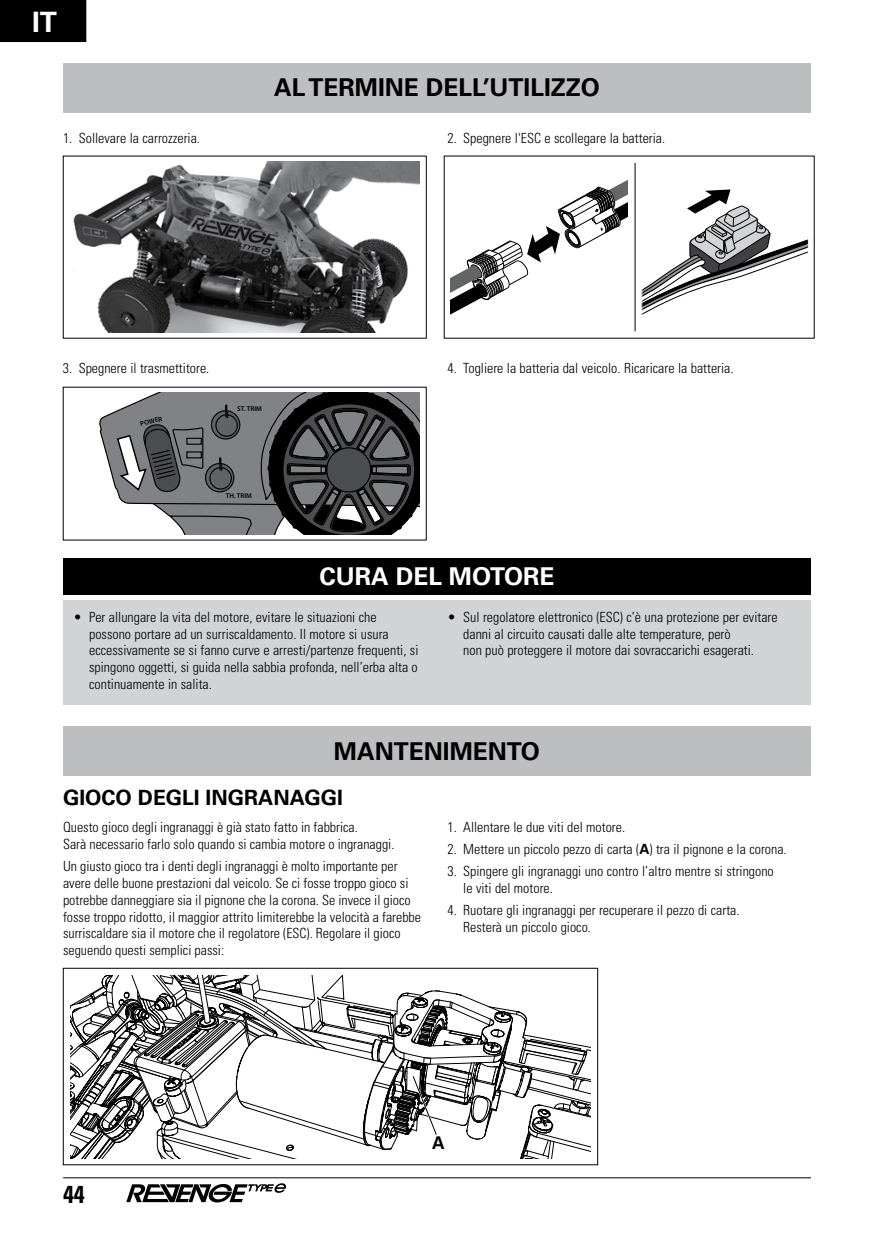
<style>
.page{position:relative;width:874px;height:1241px;background:#fff}
.page>*{position:absolute;margin:0;border:0;box-sizing:border-box;transform-origin:0 0}
.t1{font:700 28px "Univers LT Std";color:#fff}
.t2{font:700 24.5px "Univers LT Std";color:#000}
.t3{font:700 24.5px "Univers LT Std";color:#fff}
.t4{font:700 condensed 24.5px "Univers LT Std";color:#000}
.t5{font:700 21px "Univers LT Std";color:#000}
.t6{font:700 17.5px "Univers LT Std";color:#000}
.t7{font:300 condensed 14px/16.8px "Univers LT Std";color:#000}
.t8{font:600 7px "Myriad Pro";color:#000}
.s1{font-weight:700;font-stretch:normal}
</style>
<div class="page">
<hr style="left:63px;top:1177px;width:747px;height:1px;background:#000">
<div style="left:0;top:0;width:86px;height:42px;background:#000"></div>
<div style="left:63px;top:63px;width:747px;height:49px;background:#bcbec0"></div>
<div style="left:63px;top:600px;width:747px;height:104px;background:#d1d3d4"></div>
<div style="left:63px;top:557px;width:747px;height:37px;background:#000"></div>
<div style="left:63px;top:726px;width:747px;height:49px;background:#bcbec0"></div>
<img style="left:73px;top:162px;width:346px;height:170px">
<svg style="left:99px;top:393px;width:320px;height:141px;background:#606163"></svg>
<svg style="left:132px;top:398px;width:74px;height:197px"></svg>
<svg style="left:62px;top:704px;width:536px;height:499px"></svg>
<hr style="left:634px;top:163px;width:1px;height:168px;background:#000">
<svg style="left:641px;top:189px;width:167px;height:127px"></svg>
<svg style="left:451px;top:180px;width:176px;height:134px"></svg>
<h1 class="t1" style="left:32px;top:6px;width:26px">IT</h1>
<h2 class="t2" style="left:274px;top:73px;width:294px">AL TERMINE DELL’UTILIZZO</h2>
<p class="t7" style="left:63px;top:130px;width:138px">1. Sollevare la carrozzeria.</p>
<p class="t7" style="left:447px;top:130px;width:219px">2. Spegnere l'ESC e scollegare la batteria.</p>
<p class="t7" style="left:63px;top:360px;width:148px">3. Spegnere il trasmettitore.</p>
<p class="t7" style="left:447px;top:360px;width:287px">4. Togliere la batteria dal veicolo. Ricaricare la batteria.</p>
<p class="t8" style="left:140px;top:419px;width:24px;rotate:-12deg">POWER</p>
<p class="t8" style="left:237px;top:404px;width:26px">ST. TRIM</p>
<p class="t8" style="left:226px;top:492px;width:28px">TH. TRIM</p>
<h2 class="t3" style="left:319px;top:562px;width:170px">CURA DEL MOTOR</h2>
<h2 class="t3" style="left:539px;top:562px;width:16px">E</h2>
<p class="t7" style="left:89px;top:608px;width:330px;text-indent:-16px">• Per allungare la vita del motore, evitare le situazioni che possono portare ad un surriscaldamento. Il motore si usura eccessivamente se si fanno curve e arresti/partenze frequenti, si spingono oggetti, si guida nella sabbia profonda, nell’erba alta o continuamente in salita.</p>
<p class="t7" style="left:463px;top:608px;width:316px;text-indent:-16px">• Sul regolatore elettronico (ESC) c’è una protezione per evitare danni al circuito causati dalle alte temperature, però<br>non può proteggere il motore dai sovraccarichi esagerati.</p>
<h2 class="t2" style="left:334px;top:737px;width:92px">MANTENIMEN</h2>
<h2 class="t2" style="left:506px;top:737px;width:35px">TO</h2>
<h3 class="t5" style="left:63px;top:785px;width:88px">GIOCO DEGLI</h3>
<h3 class="t5" style="left:205px;top:785px;width:13px">ING</h3>
<h3 class="t5" style="left:244px;top:785px;width:74px">RANAGGI</h3>
<p class="t7" style="left:63px;top:818px;width:333px">Questo gioco degli ingranaggi è già stato fatto in fabbrica.<br>Sarà necessario farlo solo quando si cambia motore o ingranaggi.</p>
<p class="t7" style="left:63px;top:857px;width:359px">Un giusto gioco tra i denti degli ingranaggi è molto importante per avere delle buone prestazioni dal veicolo. Se ci fosse troppo gioco si potrebbe danneggiare sia il pignone che la corona. Se invece il gioco fosse troppo ridotto, il maggior attrito limiterebbe la velocità a farebbe surriscaldare sia il motore che il regolatore (ESC). Regolare il gioco seguendo questi semplici passi:</p>
<p class="t7" style="left:447px;top:818px;width:179px">1. Allentare le due viti del motore.</p>
<p class="t7" style="left:447px;top:840px;width:340px">2. Mettere un piccolo pezzo di carta (<span class="s1">A</span>) tra il pignone e la corona.</p>
<p class="t7" style="left:463px;top:862px;width:312px;text-indent:-16px">3. Spingere gli ingranaggi uno contro l’altro mentre si stringono le viti del motore.</p>
<p class="t7" style="left:463px;top:901px;width:278px;text-indent:-16px">4. Ruotare gli ingranaggi per recuperare il pezzo di carta.<br>Resterà un piccolo gioco.</p>
<h2 class="t4" style="left:63px;top:1178px;width:23px">44</h2>
<p class="t6" style="left:432px;top:1132px;width:14px">A</p>
</div>
